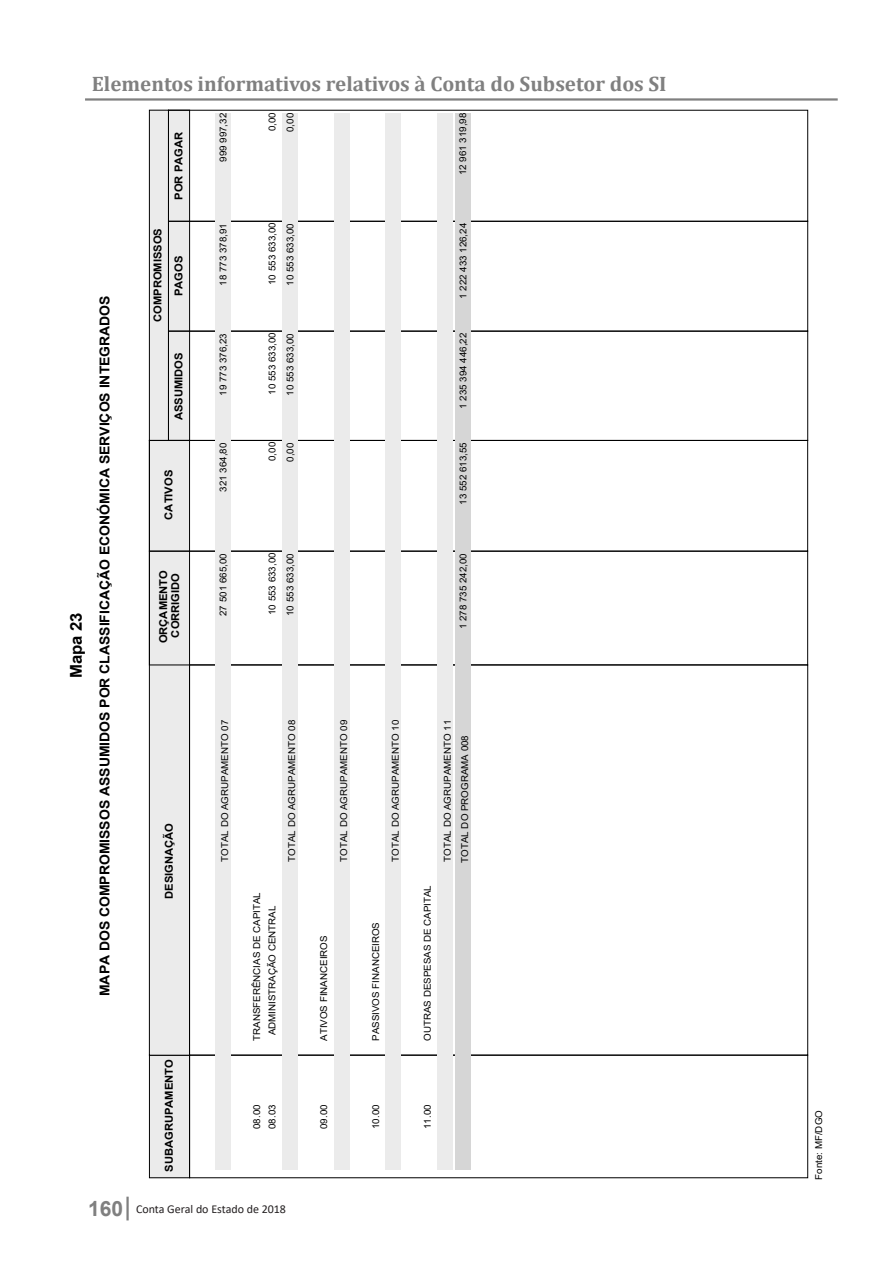
<style>
.page{position:relative;width:893px;height:1263px;background:#fff}
.page>*{position:absolute;margin:0;border:0;box-sizing:border-box;transform-origin:0 0}
.t1{font:700 21px "Cambria";color:#808080}
.t2{font:700 16.2px "Arial";color:#000}
.t3{font:700 13.5px "Arial";color:#000}
.t4{font:12px "Calibri";color:#231f20}
.t5{font:700 10.8px/12.1px "Arial";color:#000;text-align:center}
.t6{font:9.45px/15.1px "Arial";color:#000}
.s1{font-family:"Arial";font-weight:700;font-size:21px;color:#808080}
</style>
<div class="page">
<hr style="left:126px;top:1197px;width:3px;height:23px;background:#808080">
<hr style="left:85px;top:98px;width:753px;height:3px;background:#808080">
<div style="left:149px;top:110px;width:19px;height:330px;background:#ebebeb"></div>
<div style="left:149px;top:110px;width:19px;height:330px;border:1px solid #000"></div>
<div style="left:149px;top:1055px;width:41px;height:123px;background:#ebebeb"></div>
<div style="left:149px;top:1055px;width:41px;height:123px;border:1px solid #000"></div>
<div style="left:168px;top:110px;width:22px;height:330px;background:#ebebeb"></div>
<div style="left:168px;top:110px;width:22px;height:330px;border:1px solid #000"></div>
<div style="left:149px;top:440px;width:41px;height:615px;background:#ebebeb"></div>
<div style="left:149px;top:440px;width:41px;height:615px;border:1px solid #000"></div>
<div style="left:190px;top:1055px;width:618px;height:123px;border:1px solid #000"></div>
<div style="left:168px;top:221px;width:640px;height:110px;border:1px solid #000"></div>
<div style="left:168px;top:331px;width:640px;height:109px;border:1px solid #000"></div>
<div style="left:149px;top:440px;width:659px;height:111px;border:1px solid #000"></div>
<div style="left:149px;top:551px;width:659px;height:114px;border:1px solid #000"></div>
<div style="left:455px;top:113px;width:15px;height:1056px;background:#d6d6d6"></div>
<div style="left:215px;top:113px;width:16px;height:1056px;background:#ebebeb"></div>
<div style="left:282px;top:113px;width:15px;height:1056px;background:#ebebeb"></div>
<div style="left:334px;top:113px;width:15px;height:1056px;background:#ebebeb"></div>
<div style="left:386px;top:113px;width:15px;height:1056px;background:#ebebeb"></div>
<div style="left:438px;top:113px;width:15px;height:1056px;background:#ebebeb"></div>
<h1 class="t1" style="left:92px;top:69px;width:576px">Elementos informativos relativos à Conta do Subsetor dos SI</h1>
<p class="t2" style="left:65px;top:678px;width:68px;rotate:-90deg">Mapa 23</p>
<p class="t3" style="left:95px;top:996px;width:702px;rotate:-90deg">MAPA DOS COMPROMISSOS ASSUMIDOS POR CLASSIFICAÇÃO ECONÓMICA SERVIÇOS INTEGRADOS</p>
<p class="t5" style="left:152px;top:322px;width:95px;rotate:-90deg">COMPROMISSOS</p>
<p class="t5" style="left:173px;top:200px;width:69px;rotate:-90deg">POR PAGAR</p>
<p class="t5" style="left:173px;top:296px;width:42px;rotate:-90deg">PAGOS</p>
<p class="t5" style="left:173px;top:420px;width:69px;rotate:-90deg">ASSUMIDOS</p>
<p class="t5" style="left:163px;top:520px;width:51px;rotate:-90deg">CATIVOS</p>
<p class="t5" style="left:157px;top:643px;width:75px;rotate:-90deg">ORÇAMENTO<br>CORRIGIDO</p>
<p class="t5" style="left:163px;top:898px;width:77px;rotate:-90deg">DESIGNAÇÃO</p>
<p class="t5" style="left:163px;top:1171px;width:114px;rotate:-90deg">SUBAGRUPAMENTO</p>
<p class="t6" style="left:264px;top:131px;width:21px;rotate:-90deg">0,00</p>
<p class="t6" style="left:215px;top:162px;width:50px;rotate:-90deg">999 997,32</p>
<p class="t6" style="left:282px;top:132px;width:21px;rotate:-90deg">0,00</p>
<p class="t6" style="left:265px;top:285px;width:64px;rotate:-90deg">10 553 633,00</p>
<p class="t6" style="left:215px;top:286px;width:64px;rotate:-90deg">18 773 378,91</p>
<p class="t6" style="left:283px;top:286px;width:64px;rotate:-90deg">10 553 633,00</p>
<p class="t6" style="left:265px;top:395px;width:64px;rotate:-90deg">10 553 633,00</p>
<p class="t6" style="left:215px;top:396px;width:64px;rotate:-90deg">19 773 376,23</p>
<p class="t6" style="left:282px;top:396px;width:64px;rotate:-90deg">10 553 633,00</p>
<p class="t6" style="left:265px;top:461px;width:21px;rotate:-90deg">0,00</p>
<p class="t6" style="left:215px;top:492px;width:50px;rotate:-90deg">321 364,80</p>
<p class="t6" style="left:282px;top:462px;width:21px;rotate:-90deg">0,00</p>
<p class="t6" style="left:265px;top:615px;width:64px;rotate:-90deg">10 553 633,00</p>
<p class="t6" style="left:215px;top:616px;width:64px;rotate:-90deg">27 501 665,00</p>
<p class="t6" style="left:282px;top:616px;width:64px;rotate:-90deg">10 553 633,00</p>
<p class="t6" style="left:455px;top:175px;width:64px;rotate:-90deg">12 961 319,98</p>
<p class="t6" style="left:455px;top:299px;width:78px;rotate:-90deg">1 222 433 126,24</p>
<p class="t6" style="left:455px;top:409px;width:78px;rotate:-90deg">1 235 394 446,22</p>
<p class="t6" style="left:455px;top:505px;width:64px;rotate:-90deg">13 552 613,55</p>
<p class="t6" style="left:455px;top:629px;width:78px;rotate:-90deg">1 278 735 242,00</p>
<p class="t6" style="left:217px;top:862px;width:143px;rotate:-90deg">TOTAL DO AGRUPAMENTO 07</p>
<p class="t6" style="left:284px;top:862px;width:143px;rotate:-90deg">TOTAL DO AGRUPAMENTO 08</p>
<p class="t6" style="left:336px;top:862px;width:143px;rotate:-90deg">TOTAL DO AGRUPAMENTO 09</p>
<p class="t6" style="left:388px;top:862px;width:143px;rotate:-90deg">TOTAL DO AGRUPAMENTO 10</p>
<p class="t6" style="left:440px;top:862px;width:143px;rotate:-90deg">TOTAL DO AGRUPAMENTO 11</p>
<p class="t6" style="left:249px;top:1035px;width:145px;text-indent:-5px;rotate:-90deg">TRANSFERÊNCIAS DE CAPITAL<br>ADMINISTRAÇÃO CENTRAL</p>
<p class="t6" style="left:316px;top:1041px;width:107px;rotate:-90deg">ATIVOS FINANCEIROS</p>
<p class="t6" style="left:368px;top:1041px;width:120px;rotate:-90deg">PASSIVOS FINANCEIROS</p>
<p class="t6" style="left:420px;top:1041px;width:157px;rotate:-90deg">OUTRAS DESPESAS DE CAPITAL</p>
<p class="t6" style="left:457px;top:863px;width:129px;rotate:-90deg">TOTAL DO PROGRAMA 008</p>
<p class="t6" style="left:249px;top:1129px;width:26px;rotate:-90deg">08.00<br>08.03</p>
<p class="t6" style="left:316px;top:1129px;width:26px;rotate:-90deg">09.00</p>
<p class="t6" style="left:368px;top:1129px;width:26px;rotate:-90deg">10.00</p>
<p class="t6" style="left:420px;top:1129px;width:26px;rotate:-90deg">11.00</p>
<p class="t4" style="left:88px;top:1201px;width:199px"><span class="s1">160</span> Conta Geral do Estado de 2018</p>
<p class="t6" style="left:811px;top:1180px;width:71px;rotate:-90deg">Fonte: MF/DGO</p>
</div>
